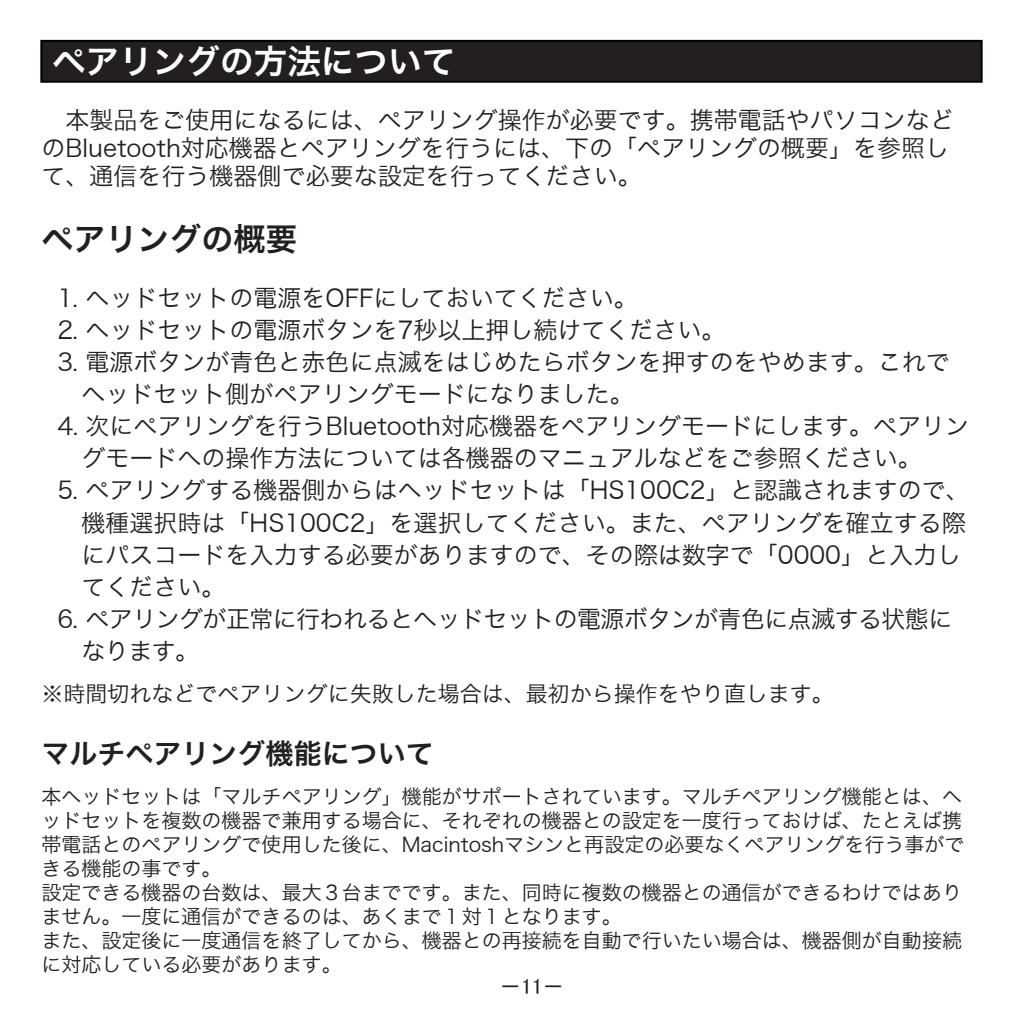
<style>
.page{position:relative;width:1021px;height:1021px;background:#fff}
.page>*{position:absolute;margin:0;border:0;box-sizing:border-box;transform-origin:0 0}
.t1{font:33.6px "Hiragino Kaku W6 90 msp RKSJ H";color:#fff}
.t2{font:32px "Hiragino Kaku W6 90 msp RKSJ H";color:#231f20}
.t3{font:28px "Hiragino Kaku W6 90 msp RKSJ H";color:#231f20}
.t4{font:24px/32px "Hiragino Kaku W3 90 msp RKSJ H";color:#231f20}
.t5{font:24px/32px "Hiragino Kaku W3 90 msp RKSJ H";letter-spacing:-.025em;color:#231f20}
.t6{font:22px "Hiragino Kaku W3 90 msp RKSJ H";color:#231f20}
.t7{font:21.6px "MS P Gothic";color:#231f20}
.t8{font:20px/24px "Hiragino Kaku W3 90 msp RKSJ H";color:#231f20}
</style>
<div class="page">
<div style="left:40px;top:40px;width:942px;height:43px;background:#231f20;border:2px solid #000"></div>
<h1 class="t1" style="left:52px;top:45px;width:405px">ペアリングの方法について</h1>
<p class="t4" style="left:42px;top:107px;width:913px;line-height:28px">　本製品をご使用になるには、ペアリング操作が必要です。携帯電話やパソコンなどのBluetooth対応機器とペアリングを行うには、下の「ペアリングの概要」を参照して、通信を行う機器側で必要な設定を行ってください。</p>
<h2 class="t2" style="left:42px;top:223px;width:257px">ペアリングの概要</h2>
<p class="t4" style="left:58px;top:283px;width:581px">1. ヘッドセットの電源をOFFにしておいてください。</p>
<p class="t4" style="left:58px;top:315px;width:669px">2. ヘッドセットの電源ボタンを7秒以上押し続けてください。</p>
<p class="t4" style="left:82px;top:347px;width:869px;text-indent:-24px">3. 電源ボタンが青色と赤色に点滅をはじめたらボタンを押すのをやめます。これでヘッドセット側がペアリングモードになりました。</p>
<p class="t4" style="left:82px;top:411px;width:889px;text-indent:-24px">4. 次にペアリングを行うBluetooth対応機器をペアリングモードにします。ペアリングモードへの操作方法については各機器のマニュアルなどをご参照ください。</p>
<p class="t4" style="left:82px;top:475px;width:889px;text-indent:-24px">5. ペアリングする機器側からはヘッドセットは「HS100C2」と認識されますので、機種選択時は「HS100C2」を選択してください。また、ペアリングを確立する際にパスコードを入力する必要がありますので、その際は数字で「0000」と入力してください。</p>
<p class="t5" style="left:82px;top:603px;width:872px;text-indent:-24px">6. ペアリングが正常に行われるとヘッドセットの電源ボタンが青色に点滅する状態になります。</p>
<p class="t6" style="left:42px;top:682px;width:793px">※時間切れなどでペアリングに失敗した場合は、最初から操作をやり直します。</p>
<p class="t3" style="left:42px;top:738px;width:393px">マルチペアリング機能について</p>
<p class="t8" style="left:42px;top:785px;width:924px">本ヘッドセットは「マルチペアリング」機能がサポートされています。マルチペアリング機能とは、ヘッドセットを複数の機器で兼用する場合に、それぞれの機器との設定を一度行っておけば、たとえば携帯電話とのペアリングで使用した後に、Macintoshマシンと再設定の必要なくペアリングを行う事ができる機能の事です。<br>設定できる機器の台数は、最大３台までです。また、同時に複数の機器との通信ができるわけではありません。一度に通信ができるのは、あくまで１対１となります。<br>また、設定後に一度通信を終了してから、機器との再接続を自動で行いたい場合は、機器側が自動接続に対応している必要があります。</p>
<p class="t7" style="left:499px;top:975px;width:66px">－11－</p>
</div>
